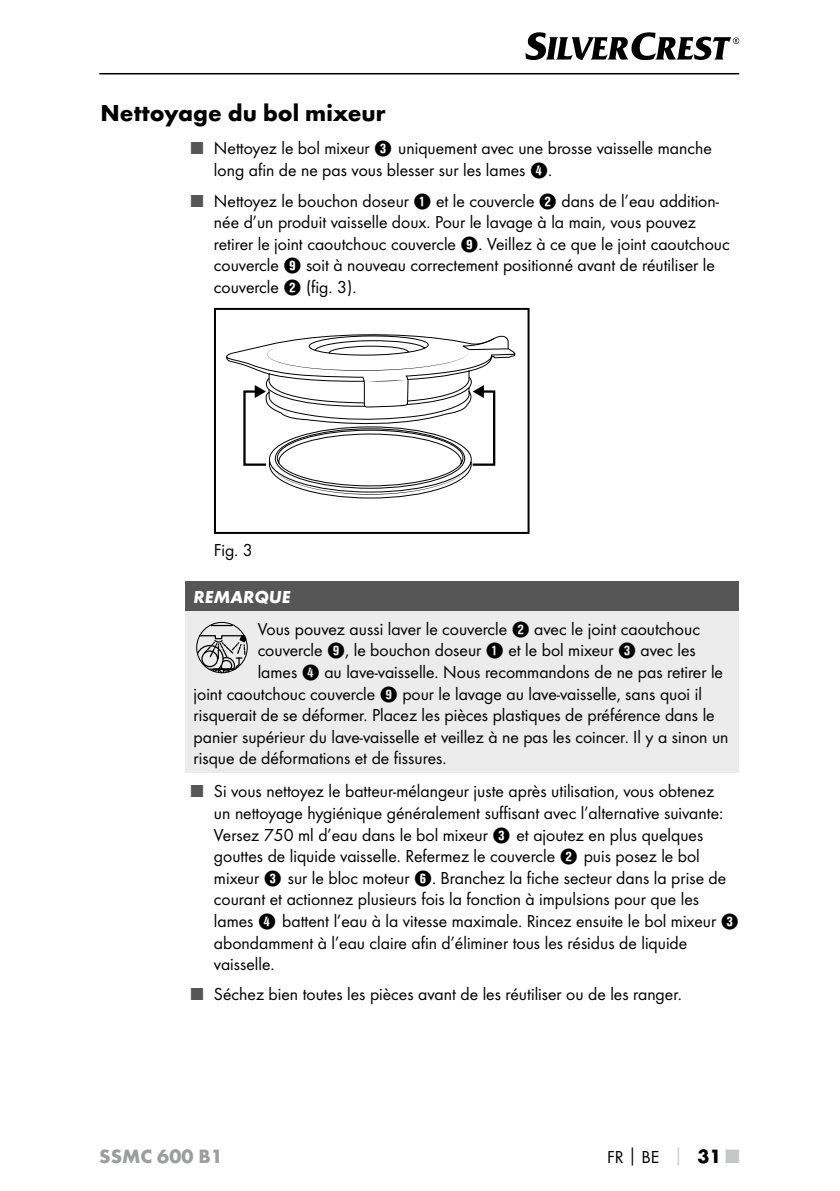
<style>
.page{position:relative;width:840px;height:1191px;background:#fff}
.page>*{position:absolute;margin:0;border:0;box-sizing:border-box;transform-origin:0 0}
.t1{font:700 24px "Futura";color:#000}
.t2{font:700 20px "Futura";color:#9c9d9d}
.t3{font:18px/21.6px "Futura Boo";color:#000}
.t4{font:italic 700 18px "Futura";color:#fff}
.s1{color:#565656}
.s2{font-family:"Hako PI Nummern"}
.s3{font-family:"Futura";font-weight:700}
.s4{font-family:"Futura";font-weight:700;color:#c5c6c6}
.s5{font-family:"Futura";font-weight:700;font-size:20px}
.s6{font-family:"Futura";font-weight:700;font-size:20px;color:#c5c6c6}
</style>
<div class="page">
<hr style="left:99px;top:73px;width:639px;height:1px;background:#000">
<svg style="left:525px;top:32px;width:213px;height:28px"></svg>
<svg style="left:226px;top:334px;width:289px;height:164px"></svg>
<div style="left:275px;top:429px;width:189px;height:59px;border:1px solid #000;border-radius:50%"></div>
<div style="left:214px;top:308px;width:315px;height:226px;border:2px solid #000"></div>
<div style="left:185px;top:581px;width:553px;height:30px;background:#565656"></div>
<div style="left:185px;top:611px;width:553px;height:161px;background:#ececed"></div>
<svg style="left:196px;top:634px;width:51px;height:40px"></svg>
<svg style="left:211px;top:625px;width:21px;height:1px"></svg>
<h1 class="t1" style="left:100px;top:98px;width:286px">Nettoyage du bol mixeur</h1>
<p class="t3" style="left:214px;top:137px;width:499px;text-indent:-23px"><span class="s1">■</span> Nettoyez le bol mixeur <span class="s2">3</span> uniquement avec une brosse vaisselle manche long afin de ne pas vous blesser sur les lames <span class="s2">4</span>.</p>
<p class="t3" style="left:214px;top:190px;width:517px;text-indent:-23px"><span class="s1">■</span> Nettoyez le bouchon doseur <span class="s2">1</span> et le couvercle <span class="s2">2</span> dans de l’eau addition&shy;née d’un produit vaisselle doux. Pour le lavage à la main, vous pouvez retirer le joint caoutchouc couvercle <span class="s2">9</span>. Veillez à ce que le joint caoutchouc couvercle <span class="s2">9</span> soit à nouveau correctement positionné avant de réutiliser le couvercle <span class="s2">2</span> (fig. 3).</p>
<p class="t3" style="left:214px;top:539px;width:40px">Fig. 3</p>
<p class="t4" style="left:193px;top:586px;width:98px">REMARQUE</p>
<p class="t3" style="left:257px;top:618px;width:443px">Vous pouvez aussi laver le couvercle <span class="s2">2</span> avec le joint caoutchouc</p>
<p class="t3" style="left:257px;top:639px;width:439px">couvercle <span class="s2">9</span>, le bouchon doseur <span class="s2">1</span> et le bol mixeur <span class="s2">3</span> avec les</p>
<p class="t3" style="left:257px;top:661px;width:466px">lames <span class="s2">4</span> au lave-vaisselle. Nous recommandons de ne pas retirer le</p>
<p class="t3" style="left:193px;top:682px;width:509px">joint caoutchouc couvercle <span class="s2">9</span> pour le lavage au lave-vaisselle, sans quoi il</p>
<p class="t3" style="left:193px;top:704px;width:522px">risquerait de se déformer. Placez les pièces plastiques de préférence dans le</p>
<p class="t3" style="left:193px;top:726px;width:536px">panier supérieur du lave-vaisselle et veillez à ne pas les coincer. Il y a sinon un</p>
<p class="t3" style="left:193px;top:747px;width:252px">risque de déformations et de fissures.</p>
<p class="t3" style="left:214px;top:780px;width:526px;text-indent:-23px"><span class="s1">■</span> Si vous nettoyez le batteur-mélangeur juste après utilisation, vous obtenez<br>un nettoyage hygiénique généralement suffisant avec l’alternative suivante:<br>Versez 750 ml d’eau dans le bol mixeur <span class="s2">3</span> et ajoutez en plus quelques gouttes de liquide vaisselle. Refermez le couvercle <span class="s2">2</span> puis posez le bol mixeur <span class="s2">3</span> sur le bloc moteur <span class="s2">6</span>. Branchez la fiche secteur dans la prise de courant et actionnez plusieurs fois la fonction à impulsions pour que les lames <span class="s2">4</span> battent l’eau à la vitesse maximale. Rincez ensuite le bol mixeur <span class="s2">3 </span>abondamment à l’eau claire afin d’éliminer tous les résidus de liquide vaisselle.</p>
<p class="t3" style="left:191px;top:983px;width:489px"><span class="s1">■</span> Séchez bien toutes les pièces avant de les réutiliser ou de les ranger.</p>
<p class="t2" style="left:99px;top:1143px;width:125px">SSMC 600 B1</p>
<p class="t3" style="left:606px;top:1145px;width:133px">FR<span class="s3">│</span>BE <span class="s4">│</span> <span class="s5">31</span> <span class="s6">■</span></p>
</div>
